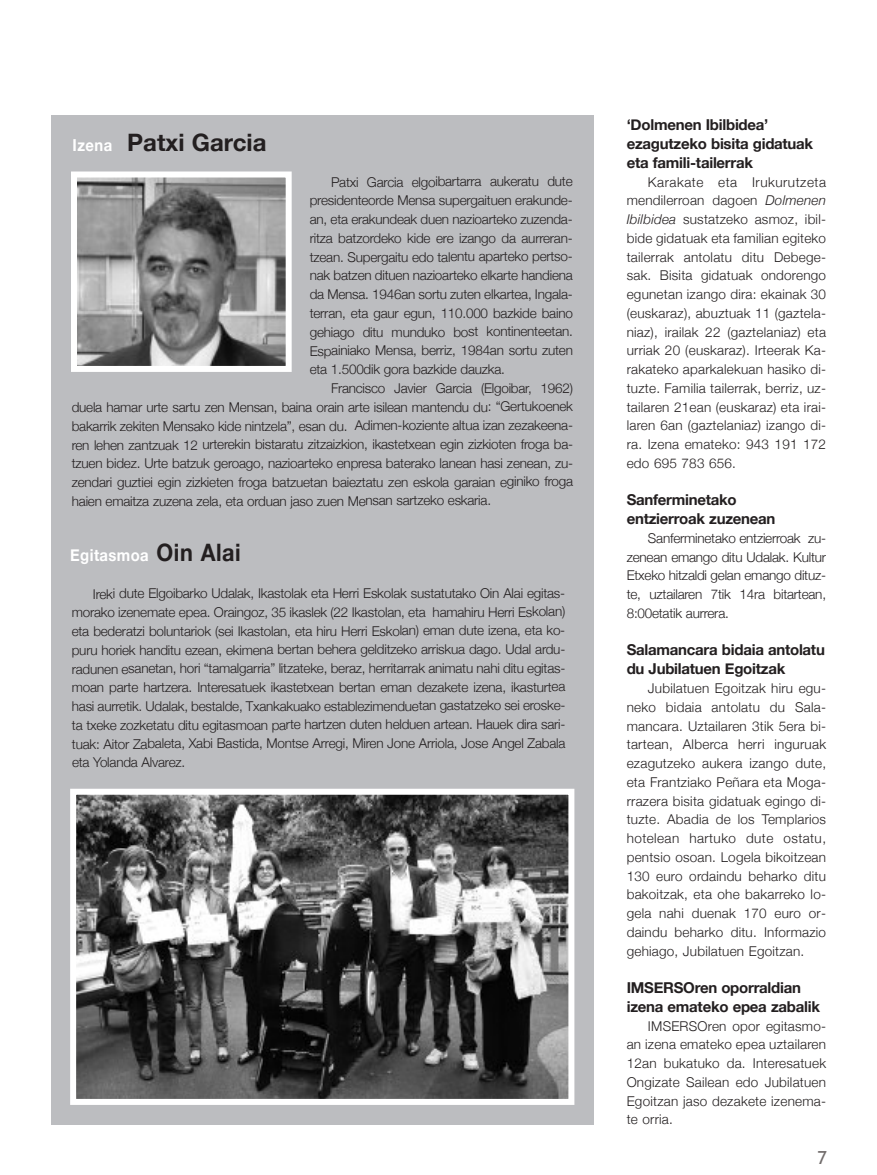
<style>
.page{position:relative;width:877px;height:1175px;background:#fff}
.page>*{position:absolute;margin:0;border:0;box-sizing:border-box;transform-origin:0 0}
.t1{font:700 24px "Helvetica Neue";color:#231f20}
.t2{font:18px "Trebuchet MS";color:#716c6b}
.t3{font:700 16.5px "Helvetica Neue";letter-spacing:.03em;color:#fff;scale:.9 1}
.t4{font:700 15px/18.8px "Helvetica Neue";letter-spacing:-.015em;color:#231f20}
.t5{font:300 13.5px/18.8px "Helvetica Neue";letter-spacing:-.015em;color:#231f20;text-align:justify}
.s1{font-size:16.5px;color:#fff}
.s2{font-size:24px;color:#231f20}
.s3{font-style:italic}
</style>
<div class="page">
<div style="left:51px;top:116px;width:542px;height:1009px;background:#bcbdc0"></div>
<img style="left:78px;top:178px;width:207px;height:187px">
<div style="left:71px;top:171px;width:221px;height:201px;border:6px solid #fff"></div>
<img style="left:77px;top:795px;width:490px;height:302px">
<div style="left:70px;top:788px;width:504px;height:316px;border:6px solid #fff"></div>
<h1 class="t1" style="left:73px;top:128px;width:195px"><span class="s1">Izena</span> Patxi Garcia</h1>
<p class="t5" style="left:310px;top:172px;width:265px;text-indent:21px">Patxi Garcia elgoibartarra aukeratu dute presidenteorde Mensa supergaituen erakunde&shy;an, eta erakundeak duen nazioarteko zuzenda&shy;ritza batzordeko kide ere izango da aurreran&shy;tzean. Supergaitu edo talentu aparteko pertso&shy;nak batzen dituen nazioarteko elkarte handiena da Mensa. 1946an sortu zuten elkartea, Ingala&shy;terran, eta gaur egun, 110.000 bazkide baino gehiago ditu munduko bost kontinenteetan.<br>Espainiako Mensa, berriz, 1984an sortu zuten eta 1.500dik gora bazkide dauzka.</p>
<p class="t5" style="left:72px;top:378px;width:503px;text-indent:259px">Francisco Javier Garcia (Elgoibar, 1962) duela hamar urte sartu zen Mensan, baina orain arte isilean mantendu du: “Gertukoenek bakarrik zekiten Mensako kide nintzela”, esan du. Adimen-koziente altua izan zezakeena&shy;ren lehen zantzuak 12 urterekin bistaratu zitzaizkion, ikastetxean egin zizkioten froga ba&shy;tzuen bidez. Urte batzuk geroago, nazioarteko enpresa baterako lanean hasi zenean, zu&shy;zendari guztiei egin zizkieten froga batzuetan baieztatu zen eskola garaian eginiko froga haien emaitza zuzena zela, eta orduan jaso zuen Mensan sartzeko eskaria.</p>
<p class="t3" style="left:70px;top:544px;width:191px">Egitasmoa <span class="s2">Oin Alai</span></p>
<p class="t5" style="left:72px;top:583px;width:495px;text-indent:21px">Ireki dute Elgoibarko Udalak, Ikastolak eta Herri Eskolak sustatutako Oin Alai egitas&shy;morako izenemate epea. Oraingoz, 35 ikaslek (22 Ikastolan, eta hamahiru Herri Eskolan) eta bederatzi boluntariok (sei Ikastolan, eta hiru Herri Eskolan) eman dute izena, eta ko&shy;puru horiek handitu ezean, ekimena bertan behera gelditzeko arriskua dago. Udal ardu&shy;radunen esanetan, hori “tamalgarria” litzateke, beraz, herritarrak animatu nahi ditu egitas&shy;moan parte hartzera. Interesatuek ikastetxean bertan eman dezakete izena, ikasturtea hasi aurretik. Udalak, bestalde, Txankakuako establezimenduetan gastatzeko sei eroske&shy;ta txeke zozketatu ditu egitasmoan parte hartzen duten helduen artean. Hauek dira sari&shy;tuak: Aitor Zabaleta, Xabi Bastida, Montse Arregi, Miren Jone Arriola, Jose Angel Zabala eta Yolanda Alvarez.</p>
<p class="t4" style="left:627px;top:115px;width:188px">‘Dolmenen Ibilbidea’ ezagutzeko bisita gidatuak eta famili-tailerrak</p>
<p class="t5" style="left:627px;top:172px;width:201px;text-indent:21px">Karakate eta Irukurutzeta mendilerroan dagoen <span class="s3">Dolmenen Ibilbidea</span> sustatzeko asmoz, ibil&shy;bide gidatuak eta familian egiteko tailerrak antolatu ditu Debege&shy;sak. Bisita gidatuak ondorengo egunetan izango dira: ekainak 30 (euskaraz), abuztuak 11 (gaztela&shy;niaz), irailak 22 (gaztelaniaz) eta urriak 20 (euskaraz). Irteerak Ka&shy;rakateko aparkalekuan hasiko di&shy;tuzte. Familia tailerrak, berriz, uz&shy;tailaren 21ean (euskaraz) eta irai&shy;laren 6an (gaztelaniaz) izango di&shy;ra. Izena emateko: 943 191 172 edo 695 783 656.</p>
<p class="t4" style="left:627px;top:490px;width:150px">Sanferminetako entzierroak zuzenean</p>
<p class="t5" style="left:627px;top:528px;width:201px;text-indent:21px">Sanferminetako entzierroak zu&shy;zenean emango ditu Udalak. Kultur Etxeko hitzaldi gelan emango dituz&shy;te, uztailaren 7tik 14ra bitartean, 8:00etatik aurrera.</p>
<p class="t4" style="left:627px;top:640px;width:200px">Salamancara bidaia antolatu du Jubilatuen Egoitzak</p>
<p class="t5" style="left:627px;top:678px;width:201px;text-indent:21px">Jubilatuen Egoitzak hiru egu&shy;neko bidaia antolatu du Sala&shy;mancara. Uztailaren 3tik 5era bi&shy;tartean, Alberca herri inguruak ezagutzeko aukera izango dute, eta Frantziako Peñara eta Moga&shy;rrazera bisita gidatuak egingo di&shy;tuzte. Abadia de los Templarios hotelean hartuko dute ostatu, pentsio osoan. Logela bikoitzean 130 euro ordaindu beharko ditu bakoitzak, eta ohe bakarreko lo&shy;gela nahi duenak 170 euro or&shy;daindu beharko ditu. Informazio gehiago, Jubilatuen Egoitzan.</p>
<p class="t4" style="left:627px;top:978px;width:195px">IMSERSOren oporraldian izena emateko epea zabalik</p>
<p class="t5" style="left:627px;top:1016px;width:201px;text-indent:21px">IMSERSOren opor egitasmo&shy;an izena emateko epea uztailaren 12an bukatuko da. Interesatuek Ongizate Sailean edo Jubilatuen Egoitzan jaso dezakete izenema&shy;te orria.</p>
<h2 class="t2" style="left:818px;top:1147px;width:11px">7</h2>
</div>
